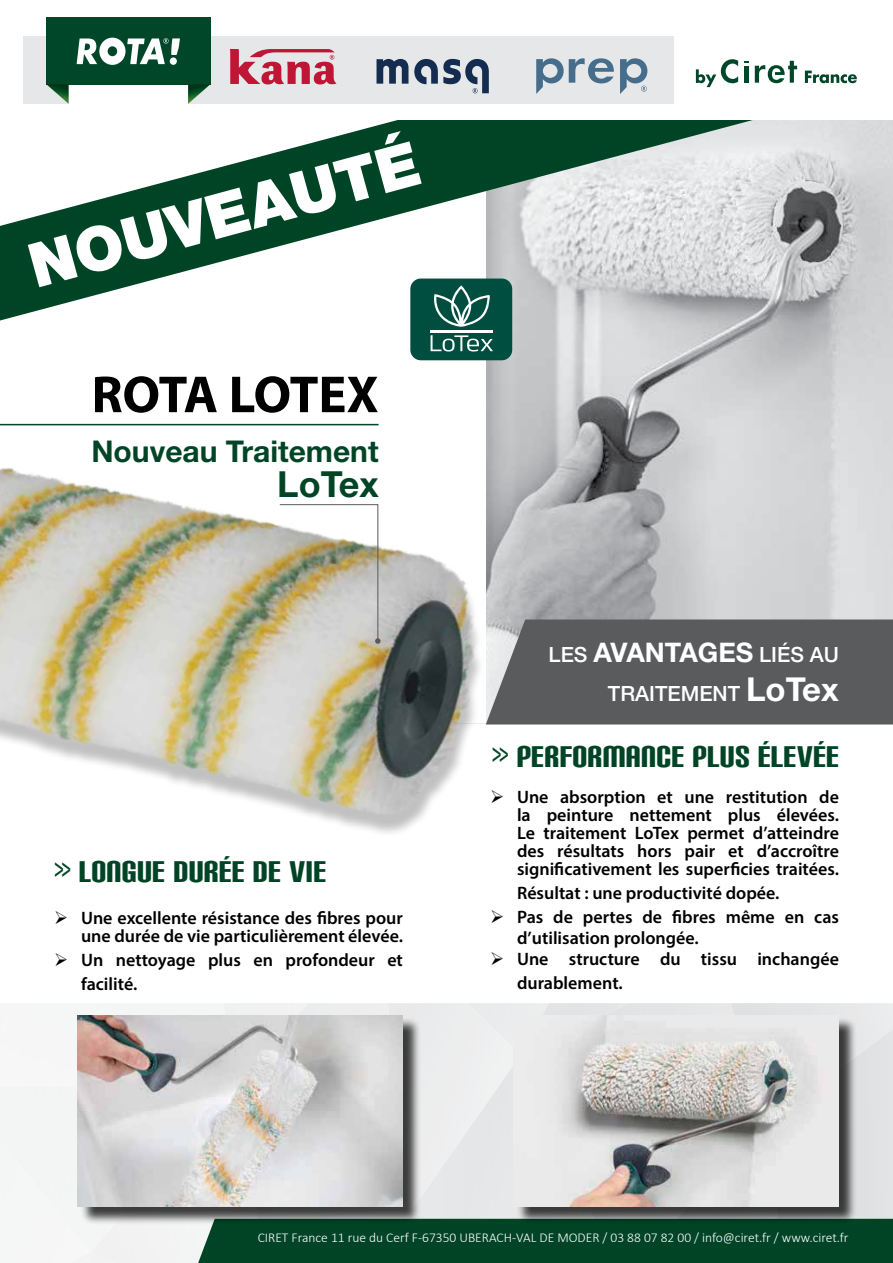
<style>
.page{position:relative;width:893px;height:1263px;background:#fff}
.page>*{position:absolute;margin:0;border:0;box-sizing:border-box;transform-origin:0 0}
.t1{font:700 52.5px "Myriad Pro";letter-spacing:-.03em;color:#000}
.t2{font:36px "Carbon Block";letter-spacing:.01em;color:#004426}
.t3{font:700 36px "Helvetica Neue LT Pro";color:#004426}
.t4{font:700 30px "Helvetica Neue LT Pro";color:#004426}
.t5{font:500 21px/39.6px "Helvetica Neue LT Pro";color:#fff;text-align:right}
.t6{font:600 18px/18px "Myriad Pro";color:#000}
.t7{font:300 13.5px "Calibri";color:#fff}
.s1{font-weight:700;font-size:27px}
.s2{font-weight:700;font-size:33px}
</style>
<div class="page">
<img style="left:512px;top:320px;width:381px;height:299px">
<svg style="left:0;top:120px;width:893px;height:200px"></svg>
<svg style="left:28px;top:131px;width:394px;height:156px"></svg>
<div style="left:731px;top:1003px;width:162px;height:26px;background:#e6e7e8"></div>
<div style="left:0;top:1003px;width:236px;height:249px;background:#f4f5f5"></div>
<div style="left:0;top:1141px;width:90px;height:122px;background:#f5f6f6"></div>
<img style="left:0;top:1003px;width:28px;height:32px">
<div style="left:188px;top:37px;width:486px;height:67px;background:#e6e7e8"></div>
<div style="left:23px;top:37px;width:46px;height:67px;background:#e6e7e8"></div>
<svg style="left:230px;top:49px;width:107px;height:35px"></svg>
<svg style="left:376px;top:59px;width:32px;height:25px"></svg>
<svg style="left:414px;top:59px;width:75px;height:34px"></svg>
<svg style="left:536px;top:58px;width:78px;height:36px"></svg>
<svg style="left:620px;top:58px;width:27px;height:36px"></svg>
<div style="left:46px;top:17px;width:164px;height:67px;background:#004629"></div>
<svg style="left:46px;top:84px;width:23px;height:20px"></svg>
<svg style="left:188px;top:84px;width:22px;height:20px"></svg>
<svg style="left:77px;top:38px;width:103px;height:27px"></svg>
<div style="left:170px;top:57px;width:7px;height:8px;background:#fff;border-radius:50%"></div>
<hr style="left:744px;top:66px;width:4px;height:17px;background:#004629">
<svg style="left:755px;top:61px;width:42px;height:22px"></svg>
<svg style="left:805px;top:71px;width:52px;height:12px"></svg>
<svg style="left:696px;top:59px;width:42px;height:28px"></svg>
<div style="left:198px;top:1219px;width:695px;height:44px;background:#004426"></div>
<div style="left:552px;top:619px;width:341px;height:105px;background:#5a5b5d"></div>
<img style="left:0;top:353px;width:552px;height:480px">
<div style="left:516px;top:1017px;width:342px;height:208px;background:#000;opacity:.75"></div>
<img style="left:514px;top:1015px;width:325px;height:191px">
<div style="left:80px;top:1017px;width:342px;height:208px;background:#000;opacity:.75"></div>
<img style="left:78px;top:1015px;width:325px;height:191px">
<hr style="left:0;top:424px;width:379px;height:1px;background:#004426">
<div style="left:410px;top:279px;width:102px;height:81px;background:#004e3f;border-radius:10px"></div>
<svg style="left:434px;top:285px;width:56px;height:42px"></svg>
<hr style="left:430px;top:330px;width:63px;height:2px;background:#fff">
<svg style="left:431px;top:335px;width:62px;height:16px"></svg>
<img style="left:279px;top:504px;width:102px;height:140px">
<svg style="left:492px;top:790px;width:11px;height:13px"></svg>
<h1 class="t1" style="left:92px;top:360px;width:289px">ROTA LOTEX</h1>
<h3 class="t4" style="left:91px;top:432px;width:289px">Nouveau Traitement</h3>
<h2 class="t3" style="left:277px;top:461px;width:103px">LoTex</h2>
<h2 class="t2" style="left:54px;top:854px;width:150px">» LONGUE DURÉE</h2>
<h2 class="t2" style="left:253px;top:854px;width:73px">DE VIE</h2>
<p class="t6" style="left:81px;top:908px;width:323px">Une excellente résistance des fibres pour une durée de vie particulièrement élevée.</p>
<p class="t6" style="left:81px;top:947px;width:323px;line-height:24px">Un nettoyage plus en profondeur et facilité.</p>
<p class="t5" style="left:549px;top:634px;width:292px">LES <span class="s1">AVANTAGES</span> LIÉS AU<br>TRAITEMENT <span class="s2">LoTex</span></p>
<h2 class="t2" style="left:492px;top:739px;width:349px">» PERFORMANCE PLUS ÉLEVÉE</h2>
<p class="t6" style="left:517px;top:787px;width:323px;text-align:justify">Une absorption et une restitution de la peinture nettement plus élevées.<br>Le traitement LoTex permet d’atteindre des résultats hors pair et d’accroître significativement les superficies traitées.</p>
<p class="t6" style="left:517px;top:880px;width:323px;line-height:24px">Résultat : une productivité dopée.<br>Pas de pertes de fibres même en cas</p>
<p class="t6" style="left:517px;top:927px;width:323px;line-height:21px">d’utilisation prolongée.<br>Une structure du tissu inchangée</p>
<p class="t6" style="left:517px;top:973px;width:107px">durablement.</p>
<p class="t7" style="left:258px;top:1229px;width:592px">CIRET France 11 rue du Cerf F-67350 UBERACH-VAL DE MODER / 03 88 07 82 00 / info@ciret.fr / www.ciret.fr</p>
</div>
